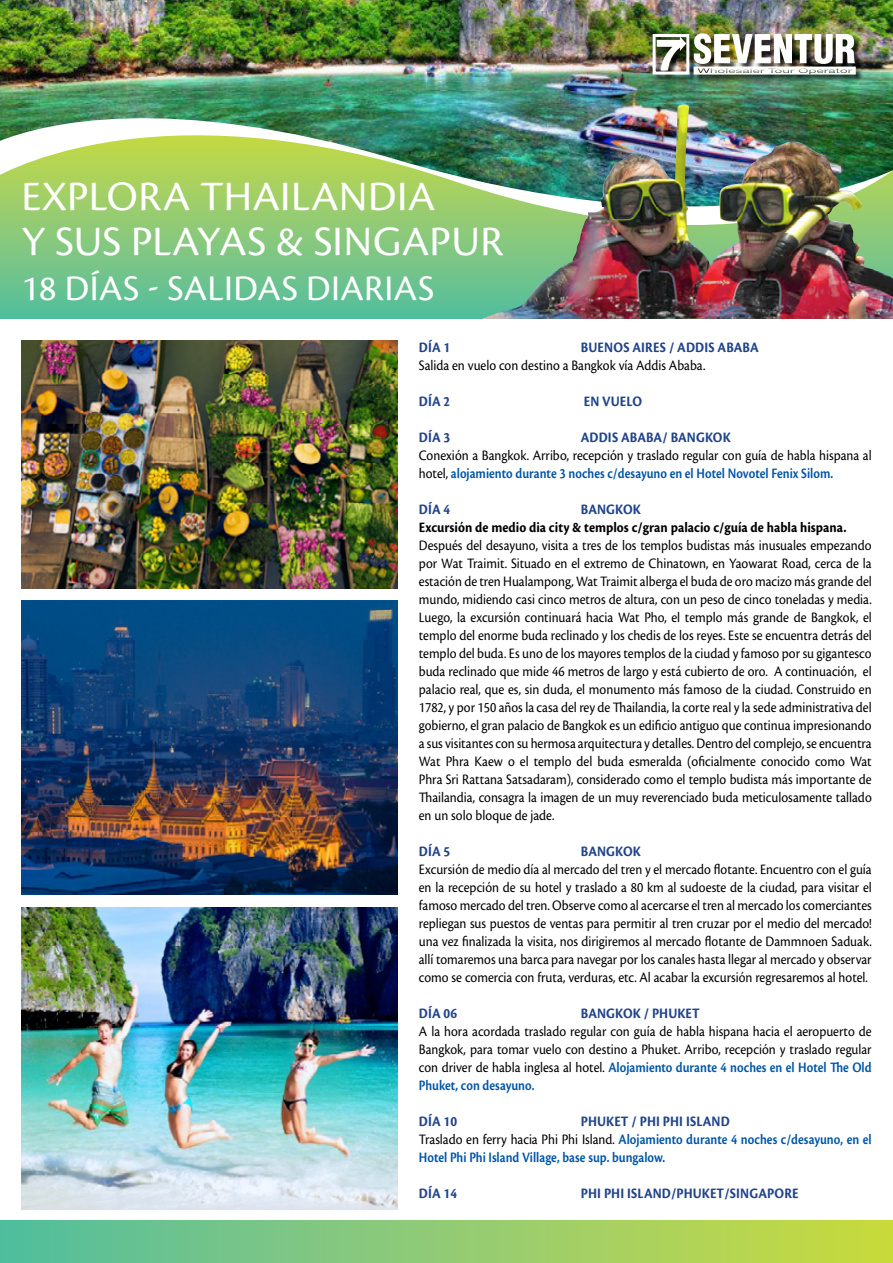
<style>
.page{position:relative;width:893px;height:1263px;background:#fff}
.page>*{position:absolute;margin:0;border:0;box-sizing:border-box;transform-origin:0 0}
.t1{font:43.5px/45px "Cronos Pro";letter-spacing:.01em;color:#fff}
.t2{font:37.5px "Cronos Pro";letter-spacing:.01em;color:#fff}
.t3{font:15px/18px "Cronos Pro";color:#000;text-align:justify;scale:.9 1}
.t4{font:700 15px "Cronos Pro";letter-spacing:.01em;color:#20438b;scale:.9 1}
.t5{font:600 15px/18px "Cronos Pro";color:#0055a7;scale:.86 1}
.t6{font:700 15px "Cronos Pro";letter-spacing:.005em;color:#000;scale:.9 1}
.s1{font-weight:600;color:#0055a7}
.s2{font-weight:700;color:#20438b}
.s3{font-weight:400;color:#000}
</style>
<div class="page">
<div style="left:0;top:125px;width:893px;height:194px;background:#59bf98"></div>
<svg style="left:0;top:246px;width:482px;height:48px;fill:#75c48a"></svg>
<img style="left:0;top:0;width:893px;height:246px">
<div style="left:0;top:1220px;width:893px;height:43px;background:linear-gradient(to right,#54bda2,#ccda40)"></div>
<img style="left:21px;top:908px;width:377px;height:302px">
<img style="left:21px;top:601px;width:377px;height:293px">
<img style="left:21px;top:340px;width:377px;height:249px">
<div style="left:653px;top:34px;width:211px;height:49px;background:#000;opacity:.77"></div>
<div style="left:653px;top:34px;width:36px;height:41px;border:3px solid #fff"></div>
<svg style="left:657px;top:37px;width:29px;height:33px"></svg>
<img style="left:694px;top:33px;width:162px;height:42px">
<img style="left:482px;top:104px;width:411px;height:215px">
<h1 class="t1" style="left:21px;top:174px;width:483px">explora Thailandia<br>y sus playas &amp; singapur</h1>
<h2 class="t2" style="left:21px;top:267px;width:166px">18 DÍAS - SALIDA</h2>
<h2 class="t2" style="left:282px;top:267px;width:152px">s DiariaS</h2>
<p class="t4" style="left:419px;top:339px;width:36px">DíA 1</p>
<p class="t4" style="left:581px;top:339px;width:199px">BUENOS AIRES / ADDIS ABABA</p>
<p class="t3" style="left:419px;top:356px;width:320px">Salida en vuelo con destino a Bangkok vía Addis Ababa.</p>
<p class="t4" style="left:419px;top:393px;width:36px">DíA 2</p>
<p class="t4" style="left:584px;top:393px;width:66px">EN VUELO</p>
<p class="t4" style="left:419px;top:429px;width:36px">DíA 3</p>
<p class="t4" style="left:581px;top:429px;width:168px">ADDIS ABABA/ BANGKOK</p>
<p class="t3" style="left:419px;top:446px;width:505px">Conexión a Bangkok. Arribo, recepción y traslado regular con guía de habla hispana al hotel, <span class="s1">alojamiento durante 3 noches c/desayuno en el Hotel Novotel Fenix Silom.</span></p>
<p class="t4" style="left:419px;top:501px;width:36px">DíA 4</p>
<p class="t4" style="left:581px;top:501px;width:68px">BANGKOK</p>
<p class="t6" style="left:419px;top:519px;width:477px">Excursión de medio dia city &amp; templos c/gran palacio c/guía de habla hispana.</p>
<p class="t3" style="left:419px;top:536px;width:505px">Después del desayuno, visita a tres de los templos budistas más inusuales empezando por Wat Traimit. Situado en el extremo de Chinatown, en Yaowarat Road, cerca de la estación de tren Hualampong, Wat Traimit alberga el buda de oro macizo más grande del mundo, midiendo casi cinco metros de altura, con un peso de cinco toneladas y media.<br>Luego, la excursión continuará hacia Wat Pho, el templo más grande de Bangkok, el templo del enorme buda reclinado y los chedis de los reyes. Este se encuentra detrás del templo del buda. Es uno de los mayores templos de la ciudad y famoso por su gigantesco buda reclinado que mide 46 metros de largo y está cubierto de oro. A continuación, el palacio real, que es, sin duda, el monumento más famoso de la ciudad. Construido en 1782, y por 150 años la casa del rey de Thailandia, la corte real y la sede administrativa del gobierno, el gran palacio de Bangkok es un edificio antiguo que continua impresionando a sus visitantes con su hermosa arquitectura y detalles. Dentro del complejo, se encuentra Wat Phra Kaew o el templo del buda esmeralda (oficialmente conocido como Wat Phra Sri Rattana Satsadaram), considerado como el templo budista más importante de Thailandia, consagra la imagen de un muy reverenciado buda meticulosamente tallado en un solo bloque de jade.</p>
<p class="t4" style="left:419px;top:843px;width:36px">DíA 5</p>
<p class="t4" style="left:581px;top:843px;width:68px">BANGKOK</p>
<p class="t3" style="left:419px;top:860px;width:505px">Excursión de medio día al mercado del tren y el mercado flotante. Encuentro con el guía en la recepción de su hotel y traslado a 80 km al sudoeste de la ciudad, para visitar el famoso mercado del tren. Observe como al acercarse el tren al mercado los comerciantes repliegan sus puestos de ventas para permitir al tren cruzar por el medio del mercado! una vez finalizada la visita, nos dirigiremos al mercado flotante de Dammnoen Saduak. allí tomaremos una barca para navegar por los canales hasta llegar al mercado y observar como se comercia con fruta, verduras, etc. Al acabar la excursión regresaremos al hotel.</p>
<p class="t4" style="left:419px;top:1005px;width:44px">DíA 06</p>
<p class="t4" style="left:581px;top:1005px;width:134px">BANGKOK / PHUKET</p>
<p class="t3" style="left:419px;top:1022px;width:505px">A la hora acordada traslado regular con guía de habla hispana hacia el aeropuerto de Bangkok, para tomar vuelo con destino a Phuket. Arribo, recepción y traslado regular con driver de habla inglesa al hotel. <span class="s1">Alojamiento durante 4 noches en el Hotel The Old Phuket, con desayuno.</span></p>
<p class="t4" style="left:419px;top:1113px;width:44px">DíA 10</p>
<p class="t5" style="left:419px;top:1112px;width:528px;text-indent:162px"><span class="s2">PHUKET / PHI PHI ISLAND<br></span><span class="s3">Traslado en ferry hacia Phi Phi Island.</span> Alojamiento durante 4 noches c/desayuno, en el<br>Hotel Phi Phi Island Village, base sup. bungalow.</p>
<p class="t4" style="left:419px;top:1185px;width:44px">DíA 14</p>
<p class="t4" style="left:581px;top:1185px;width:243px">PHI PHI ISLAND/PHUKET/SINGAPORE</p>
</div>
